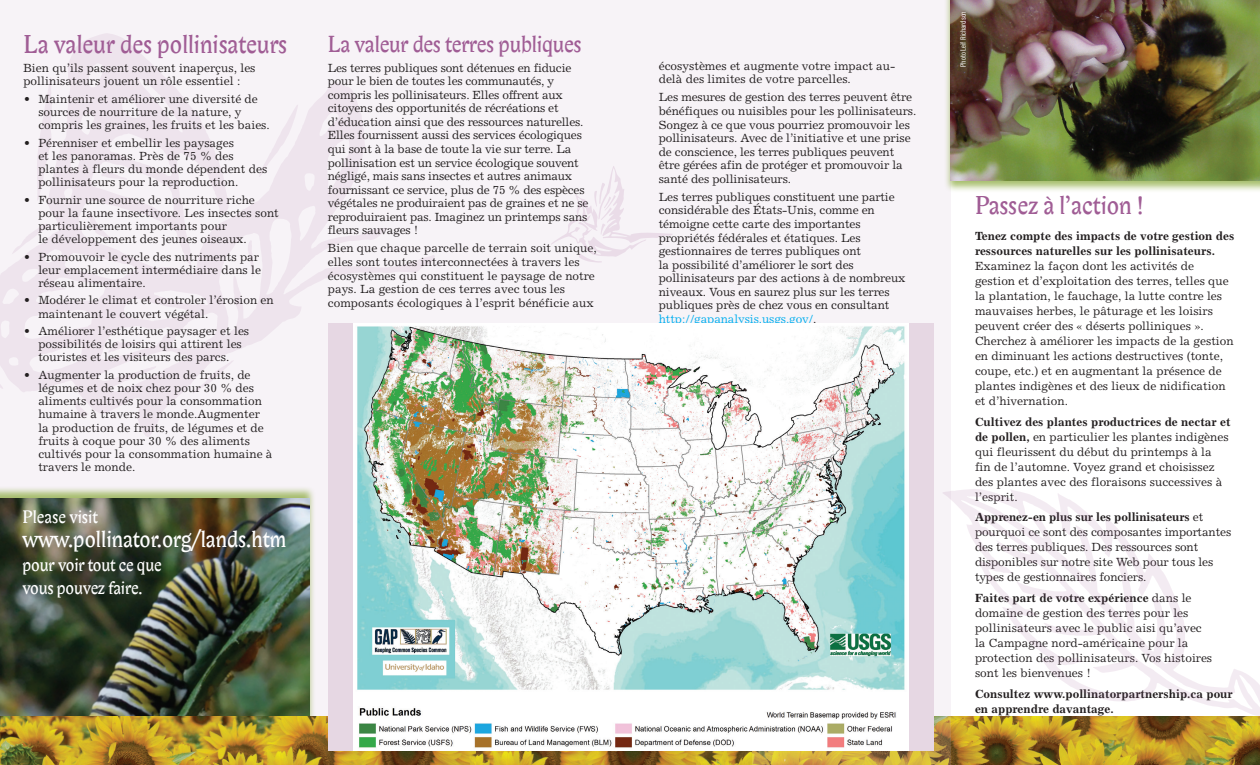
<style>
.page{position:relative;width:1260px;height:765px;background:#fff}
.page>*{position:absolute;margin:0;border:0;box-sizing:border-box;transform-origin:0 0}
.Bibloni_head{font:25px "Biblon ITC";color:#a05d95}
.Bibloni_small_head{font:22.5px "Biblon ITC";color:#fff}
.Bibloni_head-2{font:22.5px "Biblon ITC";letter-spacing:-.01em;color:#a05d95}
.Bibloni_small_head-2{font:17.5px/23.8px "Biblon ITC";letter-spacing:-.01em;color:#fff}
.Excelsior_body{font:11.88px/13.5px "Excelsior";color:#231f20}
.Excelsior_body-2{font:700 11.88px/15px "Excelsior";color:#231f20}
.t1{font:7.5px "Trade Gothic LT Cond Eighteen";letter-spacing:-.01em;color:#fff}
.s1{color:#00aeef}
.s2{font-weight:700}
</style>
<div class="page">
<img style="left:951px;top:717px;width:309px;height:48px">
<div style="left:0;top:0;width:951px;height:765px;background:#f7f3f7"></div>
<div style="left:944px;top:0;width:316px;height:193px;background:#8baa3e;opacity:.75"></div>
<img style="left:951px;top:0;width:309px;height:181px">
<svg style="left:0;top:33px;width:435px;height:404px"></svg>
<svg style="left:73px;top:398px;width:15px;height:20px"></svg>
<div style="left:0;top:486px;width:316px;height:279px;background:#8baa3e;opacity:.75"></div>
<img style="left:0;top:499px;width:309px;height:218px">
<svg style="left:942px;top:489px;width:318px;height:228px"></svg>
<svg style="left:551px;top:166px;width:122px;height:97px"></svg>
<img style="left:0;top:717px;width:477px;height:48px">
<img style="left:477px;top:751px;width:274px;height:14px">
<div style="left:328px;top:324px;width:606px;height:427px;background:#e6d7e3"></div>
<img style="left:354px;top:324px;width:554px;height:427px">
<p class="Bibloni_head" style="left:23px;top:30px;width:265px">La valeur des pollinisateurs</p>
<p class="Excelsior_body" style="left:23px;top:61px;width:234px;line-height:13.1px">Bien qu’ils passent souvent inaperçus, les pollinisateurs jouent un rôle essentiel :</p>
<p class="Excelsior_body" style="left:38px;top:92px;width:233px;line-height:13.1px;text-indent:-15px">• Maintenir et améliorer une diversité de sources de nourriture de la nature, y compris les graines, les fruits et les baies.</p>
<p class="Excelsior_body" style="left:38px;top:136px;width:230px;line-height:13.1px;text-indent:-15px">• Pérenniser et embellir les paysages<br>et les panoramas. Près de 75 % des plantes à fleurs du monde dépendent des pollinisateurs pour la reproduction.</p>
<p class="Excelsior_body" style="left:38px;top:193px;width:242px;line-height:13.1px;text-indent:-15px">• Fournir une source de nourriture riche pour la faune insectivore. Les insectes sont particulièrement importants pour<br>le développement des jeunes oiseaux.</p>
<p class="Excelsior_body" style="left:38px;top:250px;width:224px;line-height:13.1px;text-indent:-15px">• Promouvoir le cycle des nutriments par leur emplacement intermédiaire dans le réseau alimentaire.</p>
<p class="Excelsior_body" style="left:38px;top:294px;width:237px;line-height:13.1px;text-indent:-15px">• Modérer le climat et controler l’érosion en maintenant le couvert végétal.</p>
<p class="Excelsior_body" style="left:38px;top:324px;width:212px;line-height:13.1px;text-indent:-15px">• Améliorer l’esthétique paysager et les possibilités de loisirs qui attirent les touristes et les visiteurs des parcs.</p>
<p class="Excelsior_body" style="left:38px;top:368px;width:236px;line-height:13.1px;text-indent:-15px">• Augmenter la production de fruits, de légumes et de noix chez pour 30 % des aliments cultivés pour la consommation humaine à travers le monde.Augmenter la production de fruits, de légumes et de fruits à coque pour 30 % des aliments cultivés pour la consommation humaine à travers le monde.</p>
<p class="Bibloni_small_head-2" style="left:23px;top:506px;width:77px">Please visit</p>
<p class="Bibloni_small_head" style="left:23px;top:526px;width:265px">www.pollinator.org/lands.htm</p>
<p class="Bibloni_small_head-2" style="left:23px;top:554px;width:141px">pour voir tout ce que vous pouvez faire.</p>
<p class="Bibloni_head-2" style="left:328px;top:32px;width:255px">La valeur des terres publiques</p>
<p class="Excelsior_body" style="left:328px;top:61px;width:262px">Les terres publiques sont détenues en fiducie pour le bien de toutes les communautés, y compris les pollinisateurs. Elles offrent aux citoyens des opportunités de récréations et d’éducation ainsi que des ressources naturelles.<br>Elles fournissent aussi des services écologiques qui sont à la base de toute la vie sur terre. La pollinisation est un service écologique souvent négligé, mais sans insectes et autres animaux fournissant ce service, plus de 75 % des espèces végétales ne produiraient pas de graines et ne se reproduiraient pas. Imaginez un printemps sans fleurs sauvages !</p>
<p class="Excelsior_body" style="left:328px;top:241px;width:270px">Bien que chaque parcelle de terrain soit unique, elles sont toutes interconnectées à travers les écosystèmes qui constituent le paysage de notre pays. La gestion de ces terres avec tous les composants écologiques à l’esprit bénéficie aux</p>
<p class="Excelsior_body" style="left:659px;top:59px;width:238px">écosystèmes et augmente votre impact au&shy;delà des limites de votre parcelles.</p>
<p class="Excelsior_body" style="left:659px;top:91px;width:259px">Les mesures de gestion des terres peuvent être bénéfiques ou nuisibles pour les pollinisateurs.<br>Songez à ce que vous pourriez promouvoir les pollinisateurs. Avec de l’initiative et une prise de conscience, les terres publiques peuvent être gérées afin de protéger et promouvoir la santé des pollinisateurs.</p>
<p class="Excelsior_body" style="left:659px;top:190px;width:248px">Les terres publiques constituent une partie considérable des États-Unis, comme en témoigne cette carte des importantes propriétés fédérales et étatiques. Les gestionnaires de terres publiques ont<br>la possibilité d’améliorer le sort des pollinisateurs par des actions à de nombreux niveaux. Vous en saurez plus sur les terres publiques près de chez vous en consultant <span class="s1">http://gapanalysis.usgs.gov/</span>.</p>
<p class="t1" style="left:959px;top:67px;width:57px;rotate:-90deg">Photo Leif Richardson</p>
<p class="Bibloni_head" style="left:975px;top:191px;width:170px">Passez à l’action !</p>
<p class="Excelsior_body" style="left:975px;top:228px;width:261px;line-height:15px"><span class="s2">Tenez compte des impacts de votre gestion des ressources naturelles sur les pollinisateurs.<br></span>Examinez la façon dont les activités de gestion et d’exploitation des terres, telles que la plantation, le fauchage, la lutte contre les mauvaises herbes, le pâturage et les loisirs peuvent créer des « déserts polliniques ».<br>Cherchez à améliorer les impacts de la gestion en diminuant les actions destructives (tonte, coupe, etc.) et en augmentant la présence de plantes indigènes et des lieux de nidification et d’hivernation.</p>
<p class="Excelsior_body" style="left:975px;top:414px;width:257px;line-height:15px"><span class="s2">Cultivez des plantes productrices de nectar et de pollen,</span> en particulier les plantes indigènes qui fleurissent du début du printemps à la<br>fin de l’automne. Voyez grand et choisissez des plantes avec des floraisons successives à l’esprit.</p>
<p class="Excelsior_body" style="left:975px;top:510px;width:258px;line-height:15px"><span class="s2">Apprenez-en plus sur les pollinisateurs</span> et pourquoi ce sont des composantes importantes des terres publiques. Des ressources sont disponibles sur notre site Web pour tous les types de gestionnaires fonciers.</p>
<p class="Excelsior_body" style="left:975px;top:590px;width:239px;line-height:15px"><span class="s2">Faites part de votre expérience</span> dans le domaine de gestion des terres pour les pollinisateurs avec le public aisi qu’avec la Campagne nord-américaine pour la protection des pollinisateurs. Vos histoires sont les bienvenues !</p>
<p class="Excelsior_body-2" style="left:975px;top:686px;width:259px">Consultez www.pollinatorpartnership.ca pour en apprendre davantage.</p>
</div>
